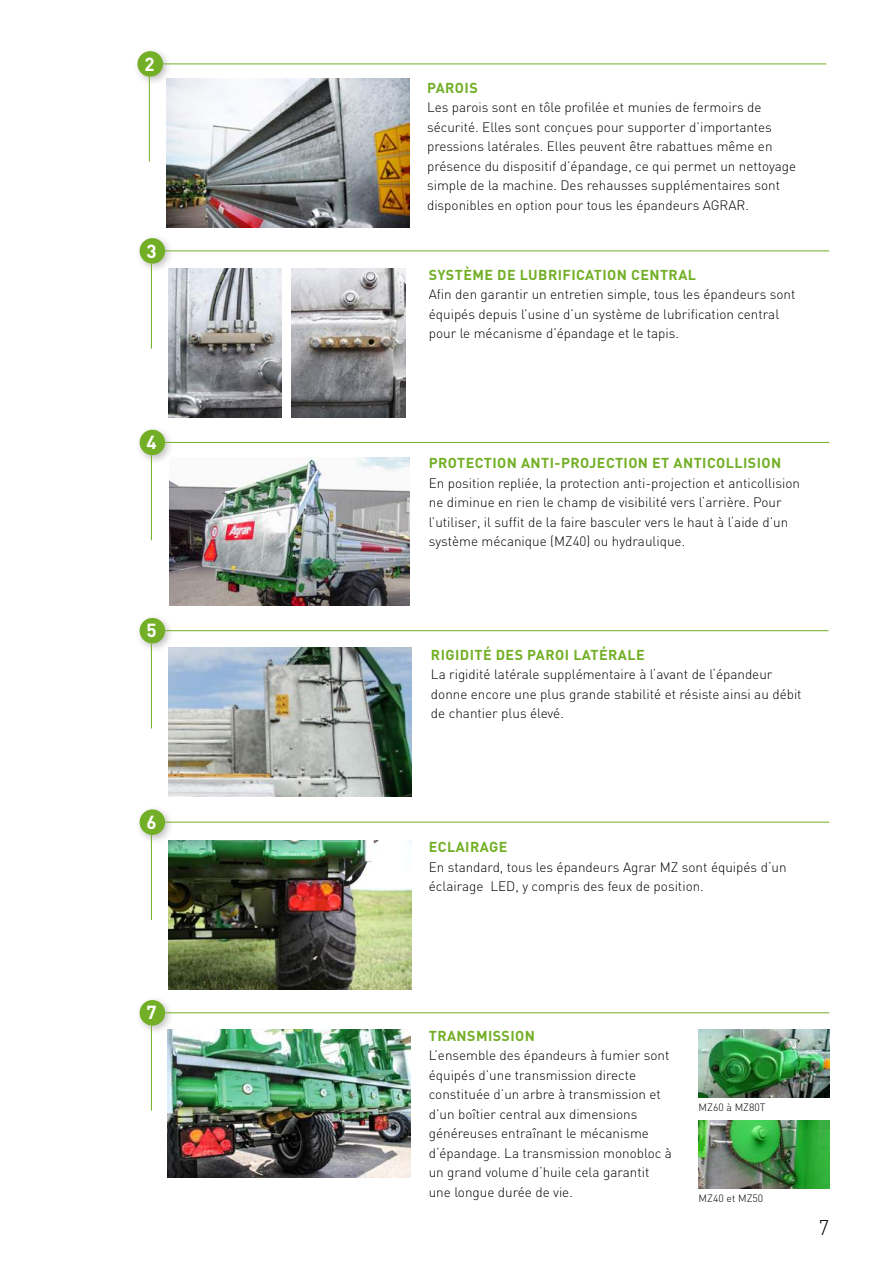
<style>
.page{position:relative;width:893px;height:1263px;background:#fff}
.page>*{position:absolute;margin:0;border:0;box-sizing:border-box;transform-origin:0 0}
.t1{font:300 21px "DIN";color:#000}
.t2{font:700 18.75px "DIN";color:#fff}
.t3{font:700 14.25px "DIN";letter-spacing:.03em;color:#73af26}
.t4{font:300 13.5px/19.5px "DIN";color:#000}
.t5{font:300 10.5px "DIN";color:#000}
</style>
<div class="page">
<div style="left:135px;top:233px;width:40px;height:40px;background:#000;opacity:.26"></div>
<div style="left:140px;top:238px;width:25px;height:26px;background:#73af26;border-radius:50%"></div>
<hr style="left:165px;top:251px;width:664px;height:1px;background:#73af26">
<hr style="left:151px;top:264px;width:1px;height:85px;background:#73af26">
<img style="left:168px;top:269px;width:114px;height:149px">
<div style="left:135px;top:805px;width:40px;height:39px;background:#000;opacity:.26"></div>
<div style="left:140px;top:809px;width:25px;height:26px;background:#73af26;border-radius:50%"></div>
<hr style="left:165px;top:822px;width:664px;height:1px;background:#73af26">
<hr style="left:151px;top:835px;width:1px;height:85px;background:#73af26">
<img style="left:168px;top:840px;width:243px;height:149px">
<div style="left:135px;top:613px;width:40px;height:40px;background:#000;opacity:.26"></div>
<div style="left:140px;top:618px;width:25px;height:25px;background:#73af26;border-radius:50%"></div>
<hr style="left:165px;top:630px;width:663px;height:1px;background:#73af26">
<hr style="left:151px;top:643px;width:1px;height:85px;background:#73af26">
<img style="left:168px;top:648px;width:243px;height:148px">
<div style="left:133px;top:46px;width:40px;height:40px;background:#000;opacity:.26"></div>
<div style="left:137px;top:51px;width:26px;height:26px;background:#73af26;border-radius:50%"></div>
<hr style="left:163px;top:64px;width:663px;height:1px;background:#73af26">
<hr style="left:149px;top:77px;width:1px;height:85px;background:#73af26">
<img style="left:167px;top:78px;width:243px;height:149px">
<img style="left:292px;top:269px;width:113px;height:149px">
<div style="left:135px;top:425px;width:40px;height:40px;background:#000;opacity:.26"></div>
<div style="left:140px;top:430px;width:25px;height:25px;background:#73af26;border-radius:50%"></div>
<hr style="left:165px;top:442px;width:664px;height:1px;background:#73af26">
<hr style="left:151px;top:455px;width:1px;height:85px;background:#73af26">
<img style="left:169px;top:457px;width:241px;height:148px">
<div style="left:135px;top:995px;width:40px;height:40px;background:#000;opacity:.26"></div>
<div style="left:140px;top:1000px;width:25px;height:25px;background:#73af26;border-radius:50%"></div>
<hr style="left:165px;top:1012px;width:664px;height:1px;background:#73af26">
<hr style="left:151px;top:1025px;width:1px;height:85px;background:#73af26">
<img style="left:167px;top:1029px;width:243px;height:149px">
<img style="left:699px;top:1029px;width:130px;height:68px">
<img style="left:699px;top:1120px;width:130px;height:68px">
<h2 class="t2" style="left:144px;top:51px;width:12px">2</h2>
<h2 class="t2" style="left:147px;top:238px;width:12px">3</h2>
<h2 class="t2" style="left:147px;top:430px;width:12px">4</h2>
<h2 class="t2" style="left:147px;top:618px;width:12px">5</h2>
<h2 class="t2" style="left:147px;top:810px;width:12px">6</h2>
<h2 class="t2" style="left:147px;top:1000px;width:12px">7</h2>
<p class="t3" style="left:427px;top:78px;width:52px">PAROIS</p>
<p class="t4" style="left:427px;top:98px;width:371px">Les parois sont en tôle profilée et munies de fermoirs de sécurité. Elles sont conçues pour supporter d’importantes pressions latérales. Elles peuvent être rabattues même en présence du dispositif d’épandage, ce qui permet un nettoyage simple de la machine. Des rehausses supplémentaires sont disponibles en option pour tous les épandeurs AGRAR.</p>
<p class="t3" style="left:429px;top:265px;width:269px">SYSTÈME DE LUBRIFICATION CENTRAL</p>
<p class="t4" style="left:429px;top:285px;width:368px">Afin den garantir un entretien simple, tous les épandeurs sont équipés depuis l’usine d’un système de lubrification central pour le mécanisme d’épandage et le tapis.</p>
<p class="t3" style="left:429px;top:454px;width:354px">PROTECTION ANTI-PROJECTION ET ANTICOLLISION</p>
<p class="t4" style="left:429px;top:473px;width:373px">En position repliée, la protection anti-projection et anticollision ne diminue en rien le champ de visibilité vers l‘arrière. Pour l’utiliser, il suffit de la faire basculer vers le haut à l‘aide d’un système mécanique (MZ40) ou hydraulique.</p>
<p class="t3" style="left:431px;top:645px;width:215px">RIGIDITÉ DES PAROI LATÉRALE</p>
<p class="t4" style="left:431px;top:664px;width:372px">La rigidité latérale supplémentaire à l‘avant de l‘épandeur donne encore une plus grande stabilité et résiste ainsi au débit de chantier plus élevé.</p>
<p class="t3" style="left:429px;top:838px;width:80px">ECLAIRAGE</p>
<p class="t4" style="left:429px;top:857px;width:359px">En standard, tous les épandeurs Agrar MZ sont équipés d‘un éclairage LED, y compris des feux de position.</p>
<p class="t3" style="left:429px;top:1026px;width:108px">TRANSMISSION</p>
<p class="t4" style="left:429px;top:1046px;width:245px">L’ensemble des épandeurs à fumier sont équipés d’une transmission directe constituée d’un arbre à transmission et d’un boîtier central aux dimensions généreuses entraînant le mécanisme d‘épandage. La transmission monobloc à un grand volume d‘huile cela garantit une longue durée de vie.</p>
<p class="t5" style="left:699px;top:1100px;width:69px">MZ60 à MZ80T</p>
<p class="t5" style="left:699px;top:1191px;width:66px">MZ40 et MZ50</p>
<h1 class="t1" style="left:818px;top:1215px;width:12px">7</h1>
</div>
